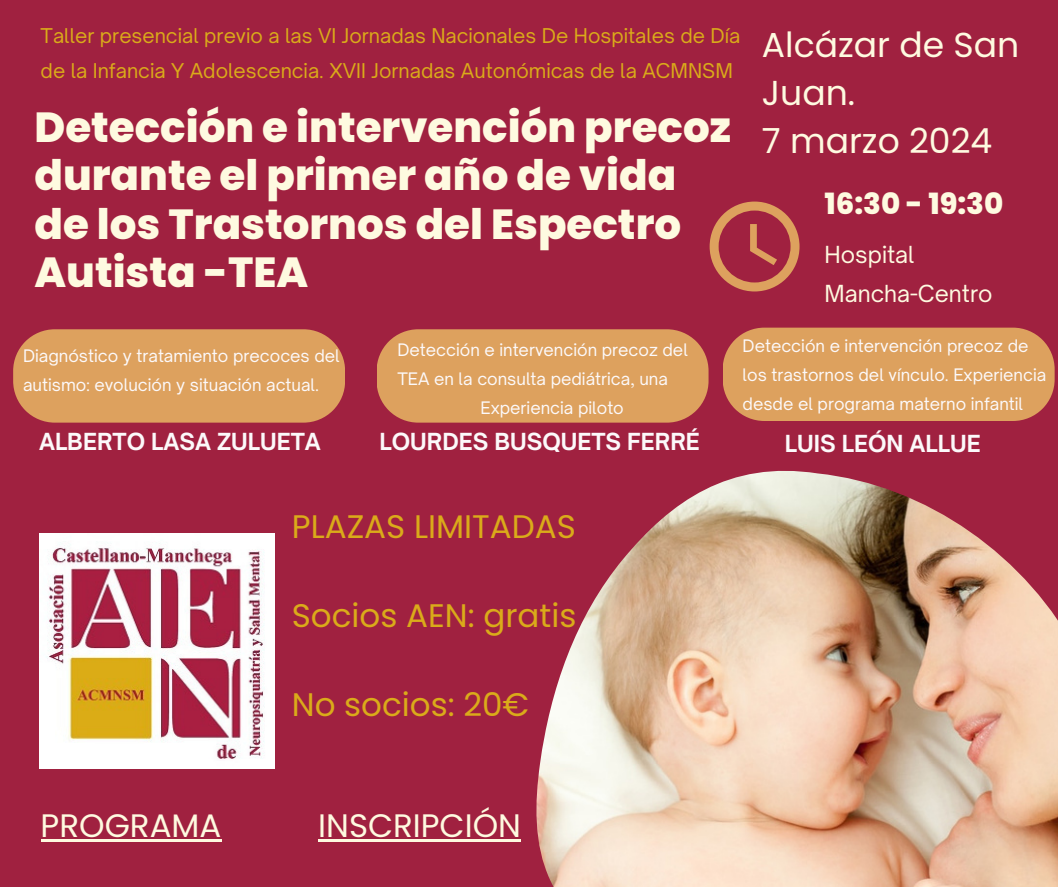
<style>
.page{position:relative;width:1058px;height:887px;background:#fff}
.page>*{position:absolute;margin:0;border:0;box-sizing:border-box;transform-origin:0 0}
.t1{font:800 42px/48.3px "Poppins";color:#fefae0}
.t2{font:34.5px/48px "Poppins";color:#fefae0}
.t3{font:32.55px "Poppins";color:#daab1a}
.t4{font:32.4px "Poppins";color:#fefae0}
.t5{font:800 29.25px "Poppins";color:#fefae0}
.t6{font:700 22.5px "Open Sauce One";color:#fcf9fa}
.t7{font:22.5px "Open Sauce One";color:#fefae0}
.t8{font:19.5px/34.8px "Open Sauce One";color:#daab1a}
.t9{font:16.5px/29.2px "Open Sauce One";color:#fcf9fa}
</style>
<div class="page">
<div style="left:0;top:0;width:1058px;height:886px;background:#a02140"></div>
<img style="left:39px;top:533px;width:235px;height:235px">
<svg style="left:709px;top:201px;width:90px;height:90px"></svg>
<div style="left:13px;top:329px;width:332px;height:93px;background:#dda15e"></div>
<div style="left:377px;top:329px;width:331px;height:93px;background:#dda15e"></div>
<div style="left:723px;top:327px;width:331px;height:94px;background:#dda15e"></div>
<img style="left:536px;top:471px;width:522px;height:415px">
<hr style="left:318px;top:839px;width:203px;height:2px;background:#fefae0">
<hr style="left:41px;top:839px;width:180px;height:2px;background:#fefae0">
<p class="t8" style="left:41px;top:18px;width:701px">Taller presencial previo a las VI Jornadas Nacionales De Hospitales de Día de la Infancia Y Adolescencia. XVII Jornadas Autonómicas de la ACMNSM</p>
<p class="t1" style="left:34px;top:103px;width:698px">Detección e intervención precoz durante el primer año de vida de los Trastornos del Espectro<br>Autista -TEA</p>
<p class="t2" style="left:762px;top:21px;width:259px">Alcázar de San<br>Juan.</p>
<p class="t2" style="left:762px;top:116px;width:232px">7 marzo 2024</p>
<p class="t5" style="left:824px;top:183px;width:180px">16:30 - 19:30</p>
<p class="t7" style="left:824px;top:240px;width:91px">Hospital</p>
<p class="t7" style="left:824px;top:279px;width:169px">Mancha-Centro</p>
<p class="t9" style="left:23px;top:341px;width:318px">Diagnóstico y tratamiento precoces del autismo: evolución y situación actual.</p>
<p class="t9" style="left:397px;top:335px;width:292px">Detección e intervención precoz del</p>
<p class="t9" style="left:397px;top:364px;width:272px">TEA en la consulta pediátrica, una</p>
<p class="t9" style="left:480px;top:393px;width:145px">Experiencia piloto</p>
<p class="t6" style="left:39px;top:427px;width:283px">ALBERTO LASA ZULUETA</p>
<p class="t6" style="left:379px;top:427px;width:322px">LOURDES BUSQUETS FERRÉ</p>
<p class="t3" style="left:292px;top:503px;width:286px">PLAZAS LIMITADAS</p>
<p class="t3" style="left:292px;top:593px;width:286px">Socios AEN: gratis</p>
<p class="t4" style="left:41px;top:802px;width:182px">PROGRAMA</p>
<p class="t3" style="left:292px;top:682px;width:239px">No socios: 20€</p>
<p class="t4" style="left:318px;top:802px;width:204px">INSCRIPCIÓN</p>
<p class="t9" style="left:742px;top:330px;width:287px">Detección e intervención precoz de</p>
<p class="t9" style="left:742px;top:360px;width:305px">los trastornos del vínculo. Experiencia desde el programa materno infantil</p>
<p class="t6" style="left:785px;top:429px;width:197px">LUIS LEÓN ALLUE</p>
</div>
